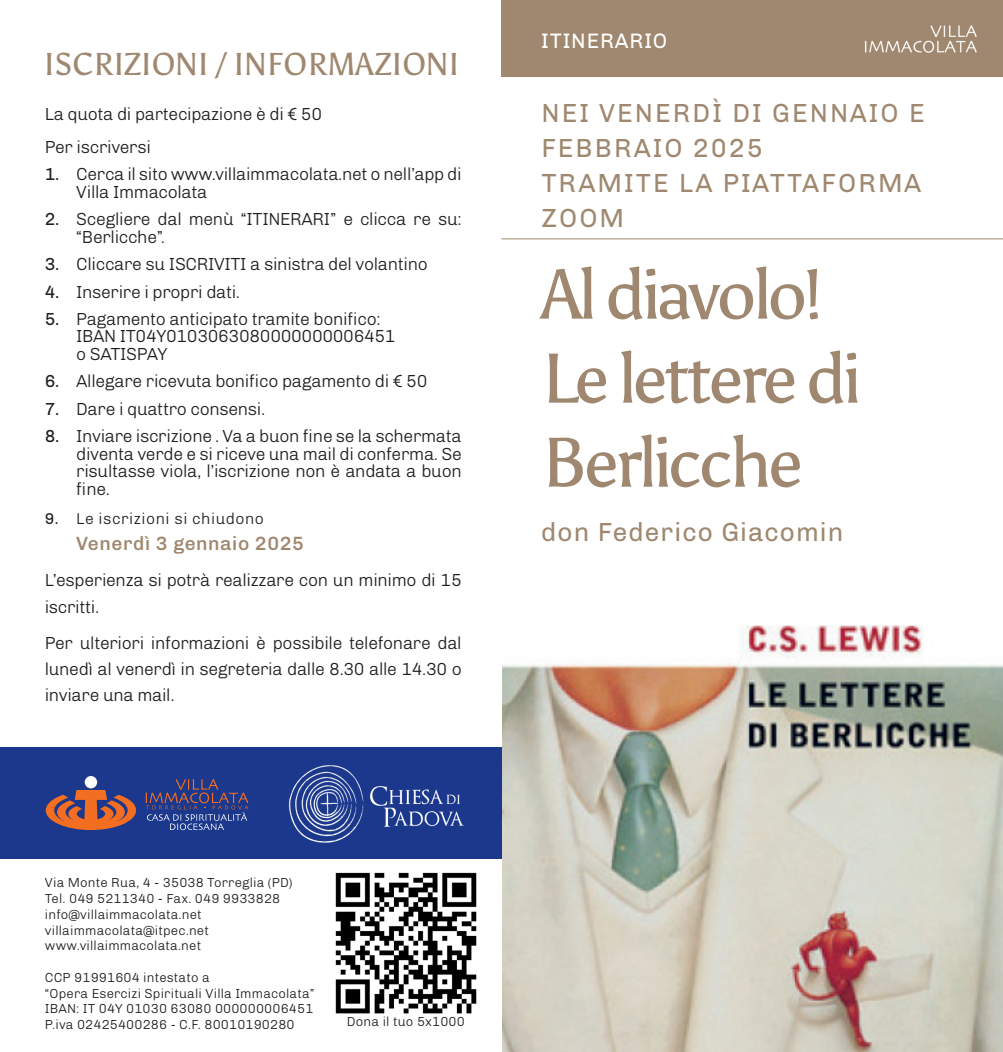
<style>
.page{position:relative;width:1003px;height:1052px;background:#fff}
.page>*{position:absolute;margin:0;border:0;box-sizing:border-box;transform-origin:0 0}
.t1{font:70px/84px "Asul";letter-spacing:-.05em;color:#9f886f}
.t2{font:31.5px "Asul";color:#9f886f}
.t3{font:26.25px/35px "Chivo";letter-spacing:.08em;color:#9f886f}
.t4{font:26.25px "Chivo";letter-spacing:.04em;color:#9f886f}
.t5{font:21px "Chivo";letter-spacing:.04em;color:#fff}
.t6{font:500 19.25px "Chivo";letter-spacing:.03em;color:#9f886f}
.t7{font:300 17.5px/17.5px "Chivo";letter-spacing:-.02em;color:#231f20}
.t8{font:300 15.75px "Chivo";letter-spacing:.03em;color:#231f20}
.t9{font:300 13.12px "Chivo";letter-spacing:.01em;color:#231f20}
.s1{font-weight:400}
</style>
<div class="page">
<div style="left:501px;top:0;width:501px;height:76px;background:#9f886f"></div>
<div style="left:0;top:747px;width:501px;height:111px;background:#1b388c"></div>
<svg style="left:46px;top:790px;width:90px;height:40px"></svg>
<div style="left:85px;top:776px;width:12px;height:12px;background:#fff;border-radius:50%"></div>
<svg style="left:146px;top:779px;width:102px;height:51px"></svg>
<img style="left:271px;top:765px;width:221px;height:94px">
<img style="left:335px;top:872px;width:142px;height:142px">
<hr style="left:501px;top:238px;width:501px;height:1px;background:#9f886f">
<img style="left:502px;top:625px;width:499px;height:426px">
<img style="left:865px;top:25px;width:112px;height:28px">
<p class="t2" style="left:44px;top:45px;width:417px">ISCRIZIONI / INFORMAZIONI</p>
<p class="t7" style="left:45px;top:104px;width:279px">La quota di partecipazione è di € 50</p>
<p class="t7" style="left:45px;top:137px;width:108px">Per iscriversi</p>
<p class="t7" style="left:76px;top:164px;width:387px;text-indent:-31px"><span class="s1">1.</span> Cerca il sito www.villaimmacolata.net o nell’app di<br>Villa Immacolata</p>
<p class="t7" style="left:76px;top:209px;width:387px;text-indent:-31px"><span class="s1">2.</span> Scegliere dal menù “ITINERARI” e clicca re su: “Berlicche”.</p>
<p class="t7" style="left:45px;top:254px;width:384px"><span class="s1">3.</span> Cliccare su ISCRIVITI a sinistra del volantino</p>
<p class="t7" style="left:45px;top:281px;width:197px"><span class="s1">4.</span> Inserire i propri dati.</p>
<p class="t7" style="left:76px;top:309px;width:321px;text-indent:-31px"><span class="s1">5.</span> Pagamento anticipato tramite bonifico:<br>IBAN IT04Y0103063080000000006451 o SATISPAY</p>
<p class="t7" style="left:45px;top:371px;width:384px"><span class="s1">6.</span> Allegare ricevuta bonifico pagamento di € 50</p>
<p class="t7" style="left:45px;top:399px;width:222px"><span class="s1">7.</span> Dare i quattro consensi.</p>
<p class="t7" style="left:76px;top:426px;width:387px;text-align:justify;text-indent:-31px"><span class="s1">8.</span> Inviare iscrizione . Va a buon fine se la schermata diventa verde e si riceve una mail di conferma. Se risultasse viola, l’iscrizione non è andata a buon fine.</p>
<p class="t8" style="left:45px;top:507px;width:221px"><span class="s1">9.</span> Le iscrizioni si chiudono</p>
<p class="t6" style="left:76px;top:529px;width:229px">Venerdì 3 gennaio 2025</p>
<p class="t7" style="left:45px;top:566px;width:418px;line-height:26.2px">L’esperienza si potrà realizzare con un minimo di 15 iscritti.</p>
<p class="t7" style="left:45px;top:628px;width:418px;line-height:26.2px;text-align:justify">Per ulteriori informazioni è possibile telefonare dal lunedì al venerdì in segreteria dalle 8.30 alle 14.30 o inviare una mail.</p>
<p class="t9" style="left:45px;top:873px;width:249px">Via Monte Rua, 4 - 35038 Torreglia (PD)</p>
<p class="t9" style="left:45px;top:888px;width:237px">Tel. 049 5211340 - Fax. 049 9933828</p>
<p class="t9" style="left:45px;top:904px;width:158px">info@villaimmacolata.net</p>
<p class="t9" style="left:45px;top:920px;width:165px">villaimmacolata@itpec.net</p>
<p class="t9" style="left:45px;top:936px;width:158px">www.villaimmacolata.net</p>
<p class="t9" style="left:45px;top:967px;width:166px">CCP 91991604 intestato a</p>
<p class="t9" style="left:45px;top:983px;width:271px">“Opera Esercizi Spirituali Villa Immacolata”</p>
<p class="t9" style="left:45px;top:999px;width:270px">IBAN: IT 04Y 01030 63080 000000006451</p>
<p class="t9" style="left:45px;top:1014px;width:251px">P.iva 02425400286 - C.F. 80010190280</p>
<p class="t9" style="left:347px;top:1012px;width:119px">Dona il tuo 5x1000</p>
<p class="t5" style="left:541px;top:25px;width:127px">ITINERARIO</p>
<p class="t3" style="left:541px;top:94px;width:384px">NEI VENERDÌ DI GENNAIO E<br>FEBBRAIO 2025</p>
<p class="t3" style="left:541px;top:164px;width:381px">TRAMITE LA PIATTAFORMA<br>ZOOM</p>
<p class="t1" style="left:541px;top:253px;width:321px">Al diavolo!<br>Le lettere di<br>Berlicche</p>
<p class="t4" style="left:541px;top:512px;width:303px">don Federico Giacomin</p>
</div>
